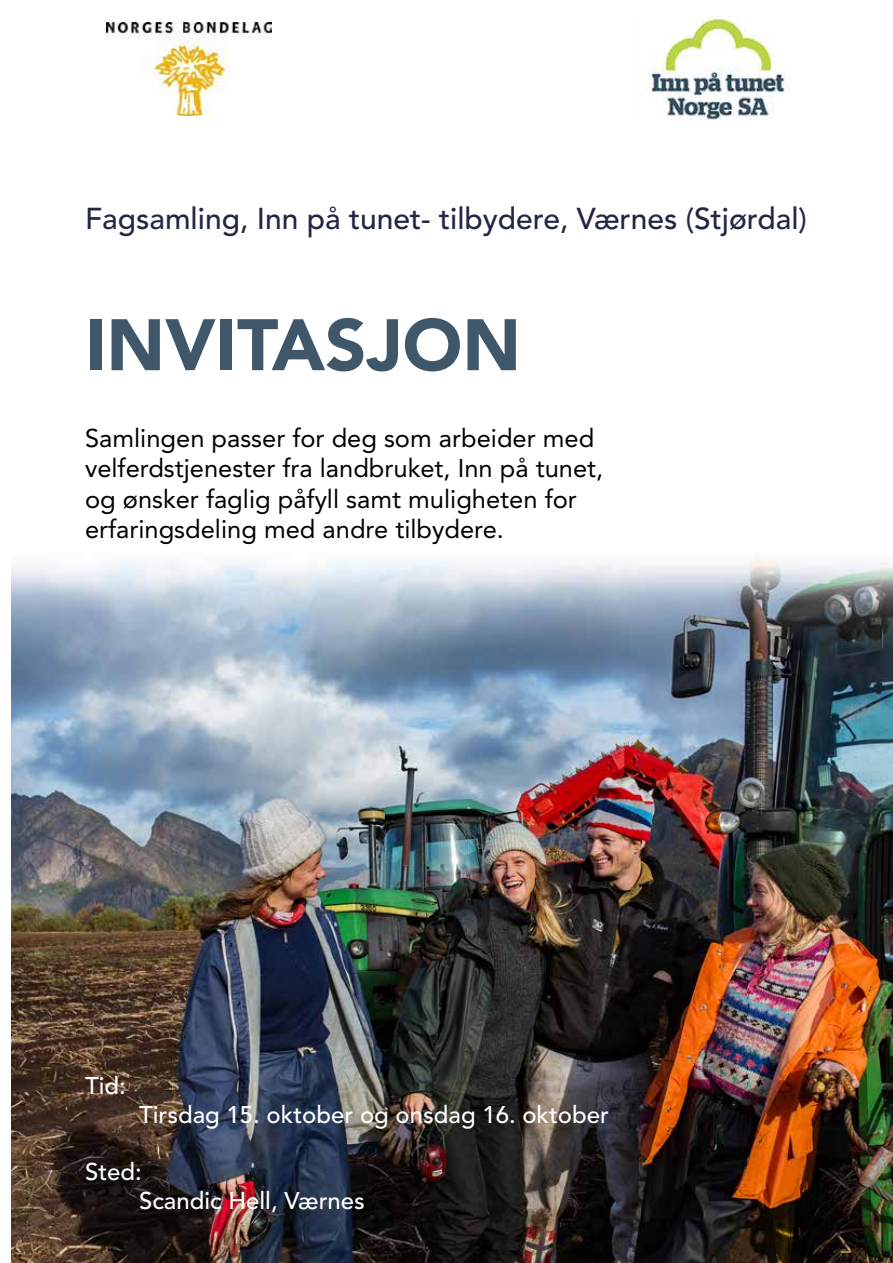
<style>
.page{position:relative;width:893px;height:1263px;background:#fff}
.page>*{position:absolute;margin:0;border:0;box-sizing:border-box;transform-origin:0 0}
.t1{font:900 72px "Avenir LT Std";color:#3f5769}
.t2{font:500 30px "Avenir LT Std";color:#212745}
.t3{font:25.5px/30.6px "Avenir LT Std";color:#000}
.t4{font:500 24px/28.8px "Avenir LT Std";color:#fff}
</style>
<div class="page">
<img style="left:11px;top:560px;width:882px;height:703px">
<img style="left:646px;top:16px;width:143px;height:104px">
<img style="left:106px;top:22px;width:165px;height:94px">
<p class="t2" style="left:85px;top:201px;width:723px">Fagsamling, Inn på tunet- tilbydere, Værnes (Stjørdal)</p>
<h1 class="t1" style="left:85px;top:302px;width:437px">INVITASJON</h1>
<p class="t3" style="left:85px;top:423px;width:520px">Samlingen passer for deg som arbeider med velferdstjenester fra landbruket, Inn på tunet, og ønsker faglig påfyll samt muligheten for erfaringsdeling med andre tilbydere.</p>
<p class="t4" style="left:85px;top:1072px;width:42px">Tid:</p>
<p class="t4" style="left:139px;top:1101px;width:472px">Tirsdag 15. oktober og onsdag 16. oktober</p>
<p class="t4" style="left:139px;top:1158px;width:227px;text-indent:-54px">Sted:<br>Scandic Hell, Værnes</p>
</div>
